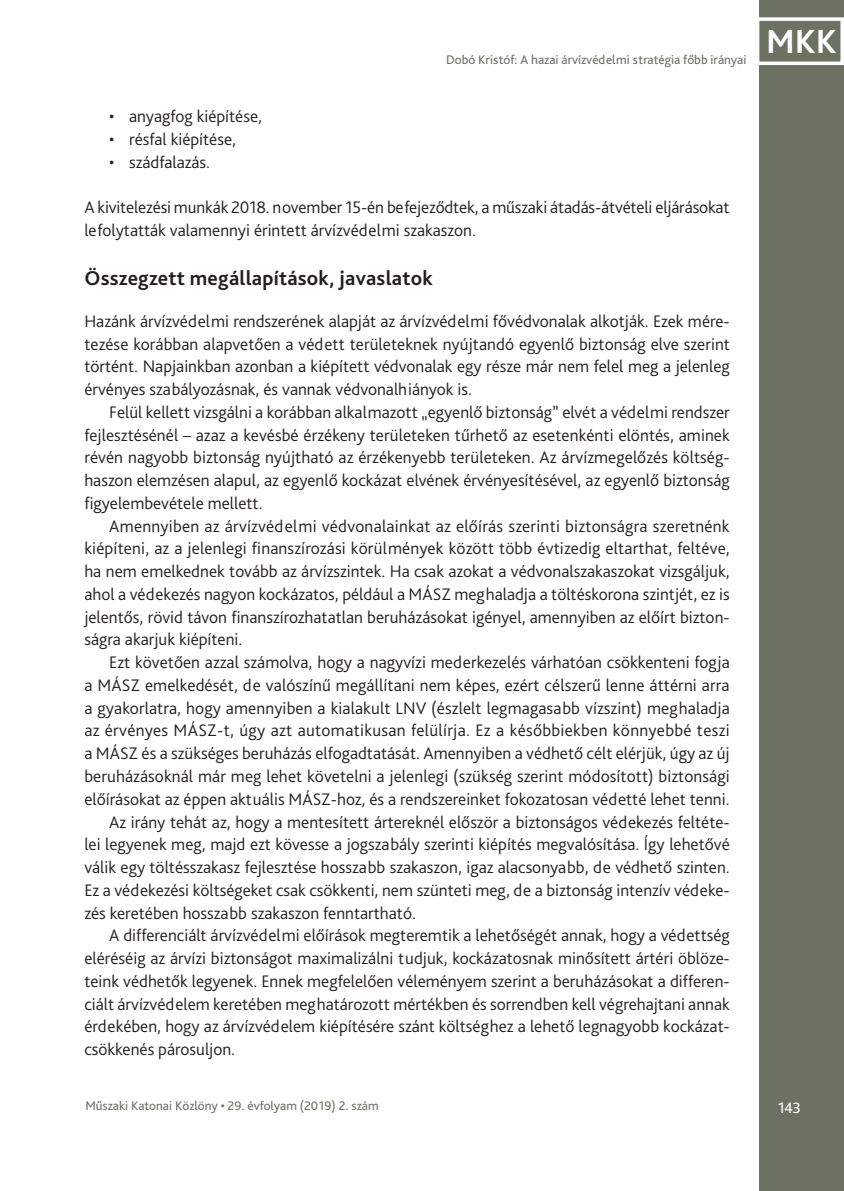
<style>
.page{position:relative;width:844px;height:1191px;background:#fff}
.page>*{position:absolute;margin:0;border:0;box-sizing:border-box;transform-origin:0 0}
.t1{font:700 35px "Bliss Pro";color:#fff}
.Címsor_1{font:700 21px "Bliss Pro";letter-spacing:.01em;color:#231f20}
.Szöveg{font:300 17.5px/22.8px "Bliss Pro";color:#231f20;text-align:justify}
.Szöveg_1st{font:300 17.5px/22.8px "Bliss Pro";color:#231f20;text-align:justify}
.Szöveg_1st___3_mm{font:300 17.5px/22.8px "Bliss Pro";letter-spacing:-.01em;color:#231f20}
.t2{font:15.75px "Bliss Pro";color:#fff}
.t3{font:13.12px "Bliss Pro";color:#6c7261}
</style>
<div class="page">
<div style="left:759px;top:0;width:84px;height:1191px;background:#6c7261"></div>
<div style="left:755px;top:17px;width:88px;height:48px;border:4px solid #fff"></div>
<p class="t3" style="left:446px;top:51px;width:302px">Dobó Kristóf: A hazai árvízvédelmi stratégia főbb irányai</p>
<p class="Szöveg" style="left:109px;top:104px;width:154px">• anyagfog kiépítése,</p>
<p class="Szöveg" style="left:109px;top:127px;width:128px">• résfal kiépítése,</p>
<p class="Szöveg" style="left:109px;top:150px;width:102px">• szádfalazás.</p>
<p class="Szöveg_1st___3_mm" style="left:84px;top:195px;width:646px">A kivitelezési munkák 2018. november 15-én befejeződtek, a műszaki átadás-átvételi eljárásokat lefolytatták valamennyi érintett árvízvédelmi szakaszon.</p>
<p class="Címsor_1" style="left:84px;top:265px;width:350px">Összegzett megállapítások, javaslatok</p>
<p class="Szöveg_1st" style="left:84px;top:309px;width:647px">Hazánk árvízvédelmi rendszerének alapját az árvízvédelmi fővédvonalak alkotják. Ezek mére&shy;tezése korábban alapvetően a védett területeknek nyújtandó egyenlő biztonság elve szerint történt. Napjainkban azonban a kiépített védvonalak egy része már nem felel meg a jelenleg érvényes szabályozásnak, és vannak védvonalhiányok is.</p>
<p class="Szöveg" style="left:84px;top:400px;width:646px;text-indent:25px">Felül kellett vizsgálni a korábban alkalmazott „egyenlő biztonság” elvét a védelmi rendszer fejlesztésénél – azaz a kevésbé érzékeny területeken tűrhető az esetenkénti elöntés, aminek révén nagyobb biztonság nyújtható az érzékenyebb területeken. Az árvízmegelőzés költség&shy;haszon elemzésen alapul, az egyenlő kockázat elvének érvényesítésével, az egyenlő biztonság figyelembevétele mellett.</p>
<p class="Szöveg" style="left:84px;top:514px;width:646px;text-indent:25px">Amennyiben az árvízvédelmi védvonalainkat az előírás szerinti biztonságra szeretnénk kiépíteni, az a jelenlegi finanszírozási körülmények között több évtizedig eltarthat, feltéve, ha nem emelkednek tovább az árvízszintek. Ha csak azokat a védvonalszakaszokat vizsgáljuk, ahol a védekezés nagyon kockázatos, például a MÁSZ meghaladja a töltéskorona szintjét, ez is jelentős, rövid távon finanszírozhatatlan beruházásokat igényel, amennyiben az előírt bizton&shy;ságra akarjuk kiépíteni.</p>
<p class="Szöveg" style="left:84px;top:650px;width:647px;text-indent:25px">Ezt követően azzal számolva, hogy a nagyvízi mederkezelés várhatóan csökkenteni fogja a MÁSZ emelkedését, de valószínű megállítani nem képes, ezért célszerű lenne áttérni arra a gyakorlatra, hogy amennyiben a kialakult LNV (észlelt legmagasabb vízszint) meghaladja az érvényes MÁSZ-t, úgy azt automatikusan felülírja. Ez a későbbiekben könnyebbé teszi a MÁSZ és a szükséges beruházás elfogadtatását. Amennyiben a védhető célt elérjük, úgy az új beruházásoknál már meg lehet követelni a jelenlegi (szükség szerint módosított) biztonsági előírásokat az éppen aktuális MÁSZ-hoz, és a rendszereinket fokozatosan védetté lehet tenni.</p>
<p class="Szöveg" style="left:84px;top:810px;width:646px;text-indent:25px">Az irány tehát az, hogy a mentesített ártereknél először a biztonságos védekezés feltéte&shy;lei legyenek meg, majd ezt kövesse a jogszabály szerinti kiépítés megvalósítása. Így lehetővé válik egy töltésszakasz fejlesztése hosszabb szakaszon, igaz alacsonyabb, de védhető szinten.<br>Ez a védekezési költségeket csak csökkenti, nem szünteti meg, de a biztonság intenzív védeke&shy;zés keretében hosszabb szakaszon fenntartható.</p>
<p class="Szöveg" style="left:84px;top:923px;width:646px;text-indent:25px">A differenciált árvízvédelmi előírások megteremtik a lehetőségét annak, hogy a védettség eléréséig az árvízi biztonságot maximalizálni tudjuk, kockázatosnak minősített ártéri öblöze&shy;teink védhetők legyenek. Ennek megfelelően véleményem szerint a beruházásokat a differen&shy;ciált árvízvédelem keretében meghatározott mértékben és sorrendben kell végrehajtani annak érdekében, hogy az árvízvédelem kiépítésére szánt költséghez a lehető legnagyobb kockázat&shy;csökkenés párosuljon.</p>
<h1 class="t1" style="left:765px;top:20px;width:72px">MKK</h1>
<p class="t3" style="left:85px;top:1098px;width:295px">Műszaki Katonai Közlöny • 29. évfolyam (2019) 2. szám</p>
<p class="t2" style="left:777px;top:1098px;width:24px">143</p>
</div>
